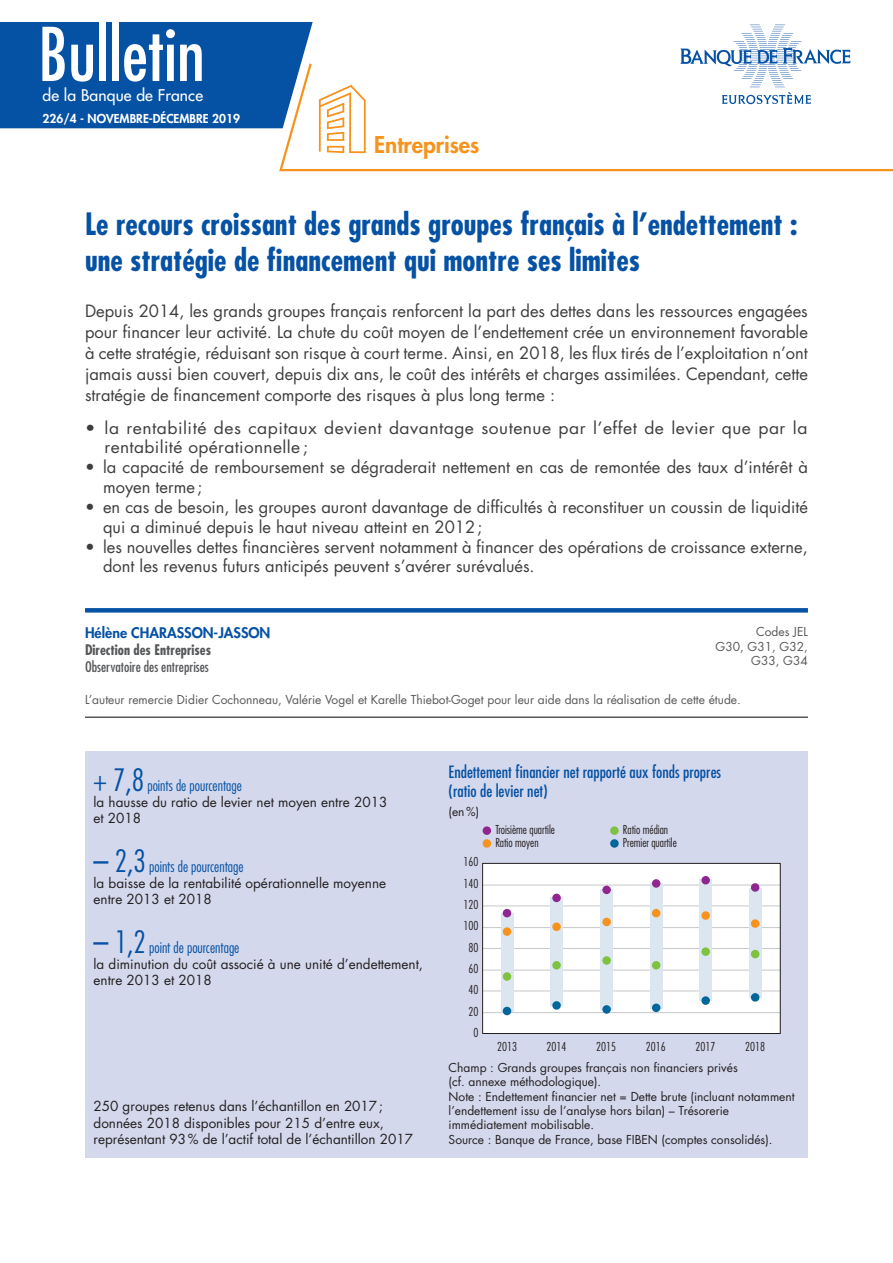
<style>
.page{position:relative;width:893px;height:1263px;background:#fff}
.page>*{position:absolute;margin:0;border:0;box-sizing:border-box;transform-origin:0 0}
.t1{font:condensed 72px "Futura Std";color:#fff}
.t2{font:700 condensed 30px/36px "Futura Std";color:#0551a4}
.t3{font:800 22.5px "Futura Std";color:#f7931d}
.t4{font:16.5px/21px "Futura Std";color:#3e3e3f}
.t5{font:16.5px/19.8px "Futura Std";letter-spacing:.03em;color:#3e3e3f;scale:1.06 1}
.t6{font:condensed 16.5px/19.8px "Futura Std";color:#0551a4}
.t7{font:500 15.75px "Futura Std";letter-spacing:.01em;color:#fff}
.t8{font:300 condensed 15px "Futura Std";color:#0551a4}
.t9{font:condensed 14.25px "Futura Std";color:#57585a}
.t10{font:700 condensed 14.25px "Futura Std";color:#57585a}
.t11{font:800 14.25px "Futura Std";color:#0551a4}
.t12{font:13.5px/16.2px "Futura Std";color:#231f20}
.t13{font:12px/14.4px "Futura Std";color:#231f20}
.t14{font:12px/14.4px "Futura Std";color:#57585a;text-align:right}
.t15{font:300 condensed 12px "Futura Std";color:#231f20}
.t16{font:800 12px "Futura Std";color:#fff}
.s1{font-size:30px}
</style>
<div class="page">
<svg style="left:278px;top:84px;width:615px;height:87px"></svg>
<svg style="left:680px;top:25px;width:171px;height:79px"></svg>
<svg style="left:319px;top:85px;width:47px;height:68px"></svg>
<div style="left:0;top:22px;width:313px;height:106px;background:#0551a4"></div>
<div style="left:85px;top:751px;width:723px;height:407px;background:#d4d8ec"></div>
<div style="left:483px;top:863px;width:297px;height:170px;background:#fff"></div>
<hr style="left:483px;top:1012px;width:297px;height:1px;background:#c7c8ca">
<hr style="left:483px;top:991px;width:297px;height:1px;background:#c7c8ca">
<hr style="left:483px;top:970px;width:297px;height:1px;background:#c7c8ca">
<hr style="left:483px;top:948px;width:297px;height:1px;background:#c7c8ca">
<hr style="left:483px;top:927px;width:297px;height:1px;background:#c7c8ca">
<hr style="left:483px;top:906px;width:297px;height:1px;background:#c7c8ca">
<hr style="left:483px;top:885px;width:297px;height:1px;background:#c7c8ca">
<div style="left:501px;top:913px;width:12px;height:98px;background:#dbe6f1"></div>
<div style="left:550px;top:897px;width:13px;height:109px;background:#dbe6f1"></div>
<div style="left:600px;top:889px;width:13px;height:121px;background:#dbe6f1"></div>
<div style="left:650px;top:883px;width:13px;height:125px;background:#dbe6f1"></div>
<div style="left:699px;top:880px;width:13px;height:121px;background:#dbe6f1"></div>
<div style="left:749px;top:888px;width:13px;height:110px;background:#dbe6f1"></div>
<div style="left:482px;top:863px;width:298px;height:171px;border:1px solid #231f20"></div>
<div style="left:503px;top:927px;width:8px;height:9px;background:#f7931d;border-radius:50%"></div>
<div style="left:552px;top:922px;width:9px;height:9px;background:#f7931d;border-radius:50%"></div>
<div style="left:602px;top:918px;width:9px;height:8px;background:#f7931d;border-radius:50%"></div>
<div style="left:652px;top:909px;width:8px;height:8px;background:#f7931d;border-radius:50%"></div>
<div style="left:701px;top:911px;width:9px;height:9px;background:#f7931d;border-radius:50%"></div>
<div style="left:751px;top:919px;width:8px;height:9px;background:#f7931d;border-radius:50%"></div>
<div style="left:483px;top:839px;width:8px;height:9px;background:#f7931d;border-radius:50%"></div>
<div style="left:483px;top:826px;width:8px;height:9px;background:#90268f;border-radius:50%"></div>
<div style="left:751px;top:883px;width:8px;height:9px;background:#90268f;border-radius:50%"></div>
<div style="left:701px;top:876px;width:9px;height:8px;background:#90268f;border-radius:50%"></div>
<div style="left:652px;top:879px;width:8px;height:9px;background:#90268f;border-radius:50%"></div>
<div style="left:602px;top:886px;width:9px;height:8px;background:#90268f;border-radius:50%"></div>
<div style="left:552px;top:894px;width:9px;height:8px;background:#90268f;border-radius:50%"></div>
<div style="left:503px;top:909px;width:8px;height:8px;background:#90268f;border-radius:50%"></div>
<div style="left:610px;top:826px;width:9px;height:9px;background:#7fc241;border-radius:50%"></div>
<div style="left:751px;top:950px;width:8px;height:8px;background:#7fc241;border-radius:50%"></div>
<div style="left:701px;top:947px;width:9px;height:9px;background:#7fc241;border-radius:50%"></div>
<div style="left:652px;top:961px;width:8px;height:8px;background:#7fc241;border-radius:50%"></div>
<div style="left:602px;top:956px;width:9px;height:9px;background:#7fc241;border-radius:50%"></div>
<div style="left:552px;top:961px;width:9px;height:8px;background:#7fc241;border-radius:50%"></div>
<div style="left:503px;top:972px;width:8px;height:9px;background:#7fc241;border-radius:50%"></div>
<div style="left:610px;top:839px;width:9px;height:9px;background:#00679d;border-radius:50%"></div>
<div style="left:751px;top:993px;width:8px;height:9px;background:#00679d;border-radius:50%"></div>
<div style="left:701px;top:996px;width:9px;height:9px;background:#00679d;border-radius:50%"></div>
<div style="left:652px;top:1003px;width:8px;height:9px;background:#00679d;border-radius:50%"></div>
<div style="left:602px;top:1005px;width:9px;height:9px;background:#00679d;border-radius:50%"></div>
<div style="left:552px;top:1001px;width:9px;height:9px;background:#00679d;border-radius:50%"></div>
<div style="left:503px;top:1007px;width:8px;height:8px;background:#00679d;border-radius:50%"></div>
<div style="left:85px;top:608px;width:723px;height:5px;background:#0551a4"></div>
<hr style="left:85px;top:716px;width:723px;height:2px;background:#57585a">
<h1 class="t1" style="left:38px;top:11px;width:168px">Bulletin</h1>
<p class="t7" style="left:43px;top:85px;width:162px">de la Banque de France</p>
<p class="t16" style="left:43px;top:111px;width:199px">226/4 - NOVEMBRE-DÉCEMBRE 2019</p>
<h3 class="t3" style="left:374px;top:131px;width:107px">Entreprises</h3>
<h2 class="t2" style="left:85px;top:206px;width:714px">Le recours croissant des grands groupes français à l’endettement : une stratégie de financement qui montre ses limites</h2>
<p class="t4" style="left:85px;top:301px;width:724px;text-align:justify">Depuis 2014, les grands groupes français renforcent la part des dettes dans les ressources engagées pour financer leur activité. La chute du coût moyen de l’endettement crée un environnement favorable à cette stratégie, réduisant son risque à court terme. Ainsi, en 2018, les flux tirés de l’exploitation n’ont jamais aussi bien couvert, depuis dix ans, le coût des intérêts et charges assimilées. Cependant, cette stratégie de financement comporte des risques à plus long terme :</p>
<p class="t5" style="left:105px;top:418px;width:664px;text-indent:-20px">• la rentabilité des capitaux devient davantage soutenue par l’effet de levier que par la rentabilité opérationnelle ;</p>
<p class="t4" style="left:103px;top:457px;width:707px;line-height:19.8px;text-indent:-18px">• la capacité de remboursement se dégraderait nettement en cas de remontée des taux d’intérêt à moyen terme;</p>
<p class="t4" style="left:103px;top:497px;width:706px;line-height:19.8px;text-indent:-18px">• en cas de besoin, les groupes auront davantage de difficultés à reconstituer un coussin de liquidité qui a diminué depuis le haut niveau atteint en 2012;</p>
<p class="t4" style="left:103px;top:537px;width:706px;line-height:19.8px;text-indent:-18px">• les nouvelles dettes financières servent notamment à financer des opérations de croissance externe, dont les revenus futurs anticipés peuvent s’avérer surévalués.</p>
<p class="t11" style="left:85px;top:624px;width:187px">Hélène CHARASSON-JASSON</p>
<p class="t10" style="left:85px;top:641px;width:128px">Direction des Entreprises</p>
<p class="t9" style="left:85px;top:658px;width:125px">Observatoire des entreprises</p>
<p class="t14" style="left:85px;top:692px;width:657px">L’auteur remercie Didier Cochonneau, Valérie Vogel et Karelle Thiebot-Goget pour leur aide dans la réalisation de cette étude.</p>
<p class="t14" style="left:716px;top:625px;width:94px">Codes JEL<br>G30, G31, G32,<br>G33, G34</p>
<p class="t8" style="left:94px;top:776px;width:150px"><span class="s1">+ 7,8</span> points de pourcentage</p>
<p class="t12" style="left:94px;top:794px;width:295px">la hausse du ratio de levier net moyen entre 2013 et 2018</p>
<p class="t8" style="left:94px;top:857px;width:152px"><span class="s1">– 2,3</span> points de pourcentage</p>
<p class="t12" style="left:94px;top:875px;width:294px">la baisse de la rentabilité opérationnelle moyenne entre 2013 et 2018</p>
<p class="t8" style="left:94px;top:939px;width:147px"><span class="s1">– 1,2</span> point de pourcentage</p>
<p class="t12" style="left:94px;top:956px;width:331px">la diminution du coût associé à une unité d’endettement, entre 2013 et 2018</p>
<p class="t12" style="left:94px;top:1098px;width:321px">250 groupes retenus dans l’échantillon en 2017; données 2018 disponibles pour 215 d’entre eux, représentant 93% de l’actif total de l’échantillon 2017</p>
<p class="t6" style="left:449px;top:761px;width:274px">Endettement financier net rapporté aux fonds propres (ratio de levier net)</p>
<p class="t13" style="left:449px;top:804px;width:32px">(en%)</p>
<p class="t15" style="left:463px;top:855px;width:16px">160</p>
<p class="t15" style="left:463px;top:876px;width:16px">140</p>
<p class="t15" style="left:463px;top:897px;width:16px">120</p>
<p class="t15" style="left:463px;top:919px;width:16px">100</p>
<p class="t15" style="left:468px;top:940px;width:11px">80</p>
<p class="t15" style="left:468px;top:961px;width:11px">60</p>
<p class="t15" style="left:468px;top:983px;width:11px">40</p>
<p class="t15" style="left:468px;top:1004px;width:11px">20</p>
<p class="t15" style="left:473px;top:1025px;width:6px">0</p>
<p class="t15" style="left:495px;top:823px;width:61px">Troisième quartile</p>
<p class="t15" style="left:623px;top:823px;width:47px">Ratio médian</p>
<p class="t15" style="left:495px;top:835px;width:45px">Ratio moyen</p>
<p class="t15" style="left:623px;top:835px;width:55px">Premier quartile</p>
<p class="t15" style="left:497px;top:1039px;width:21px">2013</p>
<p class="t15" style="left:547px;top:1039px;width:21px">2014</p>
<p class="t15" style="left:596px;top:1039px;width:21px">2015</p>
<p class="t15" style="left:646px;top:1039px;width:21px">2016</p>
<p class="t15" style="left:696px;top:1039px;width:21px">2017</p>
<p class="t15" style="left:745px;top:1039px;width:21px">2018</p>
<p class="t13" style="left:449px;top:1060px;width:348px">Champ : Grands groupes français non financiers privés<br>(cf. annexe méthodologique).<br>Note : Endettement financier net = Dette brute (incluant notamment l’endettement issu de l’analyse hors bilan) – Trésorerie immédiatement mobilisable.<br>Source : Banque de France, base FIBEN (comptes consolidés).</p>
</div>
